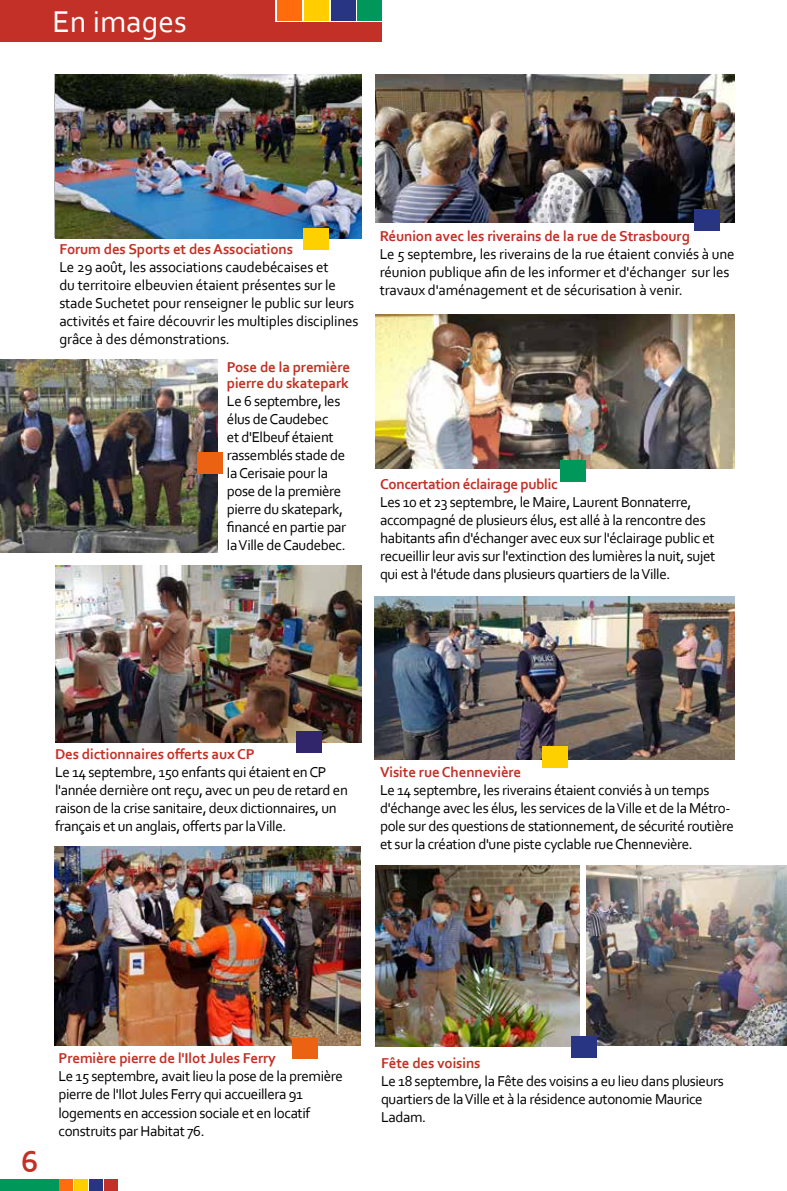
<style>
.page{position:relative;width:787px;height:1191px;background:#fff}
.page>*{position:absolute;margin:0;border:0;box-sizing:border-box;transform-origin:0 0}
.t1{font:31.5px "Corbel";color:#fff}
.t2{font:700 31.5px "Corbel";color:#c33027}
.t3{font:15px/18px "Corbel";letter-spacing:-.025em;color:#000}
.t4{font:700 15px/16.5px "Corbel";letter-spacing:-.01em;color:#c33027}
</style>
<div class="page">
<div style="left:0;top:0;width:382px;height:42px;background:#c33027"></div>
<svg style="left:275px;top:0;width:107px;height:22px"></svg>
<div style="left:277px;top:0;width:25px;height:20px;background:#ff6c0e"></div>
<div style="left:331px;top:0;width:25px;height:20px;background:#283583"></div>
<div style="left:304px;top:0;width:25px;height:20px;background:#ffcd00"></div>
<div style="left:357px;top:0;width:25px;height:20px;background:#00975a"></div>
<div style="left:0;top:1179px;width:58px;height:12px;background:#00975a"></div>
<div style="left:59px;top:1179px;width:14px;height:12px;background:#ff6c0e"></div>
<div style="left:89px;top:1179px;width:14px;height:12px;background:#283583"></div>
<div style="left:74px;top:1179px;width:14px;height:12px;background:#ffcd00"></div>
<div style="left:104px;top:1179px;width:14px;height:12px;background:#c33027"></div>
<img style="left:54px;top:846px;width:306px;height:199px">
<img style="left:375px;top:596px;width:359px;height:163px">
<img style="left:55px;top:565px;width:306px;height:177px">
<img style="left:0;top:359px;width:218px;height:194px">
<img style="left:55px;top:75px;width:306px;height:163px">
<img style="left:376px;top:74px;width:358px;height:148px">
<div style="left:197px;top:452px;width:25px;height:21px;background:#eb6212"></div>
<div style="left:542px;top:746px;width:26px;height:21px;background:#ffd000"></div>
<div style="left:297px;top:731px;width:25px;height:22px;background:#31256b"></div>
<img style="left:375px;top:314px;width:359px;height:154px">
<div style="left:560px;top:460px;width:26px;height:22px;background:#00975a"></div>
<div style="left:303px;top:229px;width:25px;height:21px;background:#ffd000"></div>
<div style="left:694px;top:209px;width:25px;height:21px;background:#283583"></div>
<div style="left:292px;top:1038px;width:26px;height:21px;background:#eb6212"></div>
<img style="left:586px;top:865px;width:201px;height:180px">
<img style="left:376px;top:865px;width:204px;height:181px">
<div style="left:571px;top:1036px;width:25px;height:22px;background:#283583"></div>
<h1 class="t1" style="left:53px;top:2px;width:136px">En images</h1>
<p class="t4" style="left:59px;top:240px;width:235px">Forum des Sports et des Associations</p>
<p class="t3" style="left:59px;top:257px;width:301px">Le 29 août, les associations caudebécaises et<br>du territoire elbeuvien étaient présentes sur le stade Suchetet pour renseigner le public sur leurs activités et faire découvrir les multiples disciplines grâce à des démonstrations.</p>
<p class="t4" style="left:227px;top:358px;width:125px">Pose de la première pierre du skatepark</p>
<p class="t3" style="left:227px;top:392px;width:121px">Le 6 septembre, les élus de Caudebec<br>et d'Elbeuf étaient rassemblés stade de la Cerisaie pour la pose de la première pierre du skatepark, financé en partie par la Ville de Caudebec.</p>
<p class="t4" style="left:379px;top:227px;width:312px">Réunion avec les riverains de la rue de Strasbourg</p>
<p class="t3" style="left:379px;top:244px;width:356px">Le 5 septembre, les riverains de la rue étaient conviés à une réunion publique afin de les informer et d'échanger sur les travaux d'aménagement et de sécurisation à venir.</p>
<p class="t4" style="left:380px;top:475px;width:179px">Concertation éclairage public</p>
<p class="t3" style="left:380px;top:493px;width:337px">Les 10 et 23 septembre, le Maire, Laurent Bonnaterre, accompagné de plusieurs élus, est allé à la rencontre des habitants afin d'échanger avec eux sur l'éclairage public et recueillir leur avis sur l'extinction des lumières la nuit, sujet qui est à l'étude dans plusieurs quartiers de la Ville.</p>
<p class="t4" style="left:55px;top:745px;width:201px">Des dictionnaires offerts aux CP</p>
<p class="t3" style="left:55px;top:762px;width:294px">Le 14 septembre, 150 enfants qui étaient en CP l'année dernière ont reçu, avec un peu de retard en raison de la crise sanitaire, deux dictionnaires, un français et un anglais, offerts par la Ville.</p>
<p class="t4" style="left:380px;top:763px;width:143px">Visite rue Chennevière</p>
<p class="t3" style="left:380px;top:780px;width:355px">Le 14 septembre, les riverains étaient conviés à un temps d'échange avec les élus, les services de la Ville et de la Métro&shy;pole sur des questions de stationnement, de sécurité routière et sur la création d'une piste cyclable rue Chennevière.</p>
<h1 class="t2" style="left:21px;top:1142px;width:19px">6</h1>
<p class="t4" style="left:58px;top:1049px;width:219px">Première pierre de l'Ilot Jules Ferry</p>
<p class="t3" style="left:58px;top:1067px;width:286px">Le 15 septembre, avait lieu la pose de la première pierre de l'Ilot Jules Ferry qui accueillera 91 logements en accession sociale et en locatif construits par Habitat 76.</p>
<p class="t4" style="left:381px;top:1054px;width:101px">Fête des voisins</p>
<p class="t3" style="left:381px;top:1071px;width:344px">Le 18 septembre, la Fête des voisins a eu lieu dans plusieurs quartiers de la Ville et à la résidence autonomie Maurice<br>Ladam.</p>
</div>
